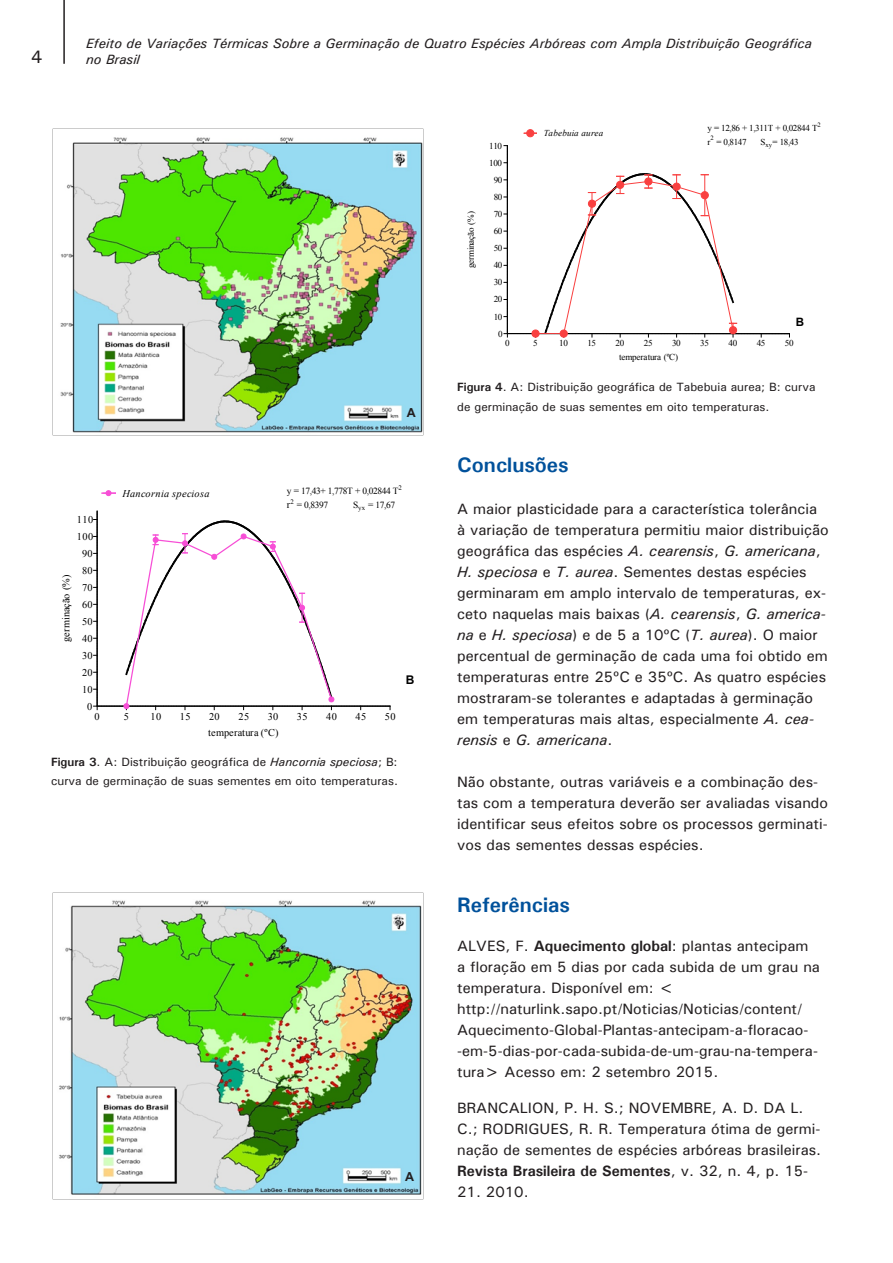
<style>
.page{position:relative;width:893px;height:1263px;background:#fff}
.page>*{position:absolute;margin:0;border:0;box-sizing:border-box;transform-origin:0 0}
.Título_1{font:700 21px "Univers";color:#01519b}
.t1{font:18px "Univers";color:#231f20}
.t2{font:15px/21px "Univers";color:#231f20}
.t3{font:italic 13.5px/16.2px "Univers";color:#231f20}
.Título_1-2{font:700 12.45px "Arial";color:#231f20}
.Título_1-3{font:12px/19.5px "Univers";color:#231f20}
.t4{font:700 12px "Arial";color:#000}
.t5{font:700 11.55px "Arial";color:#000}
.t6{font:10.35px "Times New Roman";letter-spacing:.04em;color:#000}
.t7{font:italic 10.35px "Times New Roman";letter-spacing:.03em;color:#000}
.t8{font:10.35px "Times New Roman";letter-spacing:.02em;color:#000}
.t9{font:10.35px "Times New Roman";color:#000}
.t10{font:9.45px "Times New Roman";letter-spacing:-.04em;color:#000}
.t11{font:9px "Times New Roman";letter-spacing:-.04em;color:#000}
.t12{font:9px "Times New Roman";letter-spacing:-.015em;color:#000}
.t13{font:italic 9px "Times New Roman";letter-spacing:.025em;color:#000}
.t14{font:9px "Times New Roman";letter-spacing:-.01em;color:#000}
.t15{font:6.75px "Times New Roman";color:#000}
.t16{font:6.6px "Times New Roman";color:#000}
.s1{font-size:10.35px}
.s2{font-weight:700}
.s3{font-style:italic}
</style>
<div class="page">
<hr style="left:63px;top:0;width:2px;height:64px;background:#231f20">
<img style="left:52px;top:129px;width:371px;height:306px">
<svg style="left:94px;top:511px;width:297px;height:199px"></svg>
<svg style="left:102px;top:491px;width:14px;height:5px"></svg>
<svg style="left:504px;top:145px;width:286px;height:192px"></svg>
<div style="left:532px;top:330px;width:7px;height:7px;background:#f94040;border-radius:50%"></div>
<div style="left:532px;top:330px;width:7px;height:7px;border:1px solid #f94040;border-radius:50%"></div>
<div style="left:560px;top:330px;width:7px;height:7px;background:#f94040;border-radius:50%"></div>
<div style="left:560px;top:330px;width:7px;height:7px;border:1px solid #f94040;border-radius:50%"></div>
<div style="left:588px;top:200px;width:8px;height:7px;background:#f94040;border-radius:50%"></div>
<div style="left:588px;top:200px;width:8px;height:7px;border:1px solid #f94040;border-radius:50%"></div>
<div style="left:617px;top:181px;width:7px;height:7px;background:#f94040;border-radius:50%"></div>
<div style="left:616px;top:181px;width:8px;height:7px;border:1px solid #f94040;border-radius:50%"></div>
<div style="left:645px;top:178px;width:7px;height:7px;background:#f94040;border-radius:50%"></div>
<div style="left:645px;top:178px;width:7px;height:7px;border:1px solid #f94040;border-radius:50%"></div>
<div style="left:673px;top:183px;width:7px;height:7px;background:#f94040;border-radius:50%"></div>
<div style="left:673px;top:183px;width:7px;height:7px;border:1px solid #f94040;border-radius:50%"></div>
<div style="left:701px;top:192px;width:7px;height:7px;background:#f94040;border-radius:50%"></div>
<div style="left:701px;top:192px;width:7px;height:7px;border:1px solid #f94040;border-radius:50%"></div>
<div style="left:729px;top:327px;width:8px;height:7px;background:#f94040;border-radius:50%"></div>
<div style="left:729px;top:327px;width:8px;height:7px;border:1px solid #f94040;border-radius:50%"></div>
<div style="left:527px;top:130px;width:7px;height:7px;background:#f94040;border-radius:50%"></div>
<div style="left:527px;top:130px;width:7px;height:7px;border:1px solid #f94040;border-radius:50%"></div>
<img style="left:52px;top:892px;width:371px;height:307px">
<p class="t1" style="left:31px;top:46px;width:13px">4</p>
<p class="t3" style="left:86px;top:35px;width:727px">Efeito de Variações Térmicas Sobre a Germinação de Quatro Espécies Arbóreas com Ampla Distribuição Geográfica no Brasil</p>
<p class="Título_1-2" style="left:407px;top:405px;width:10px">A</p>
<p class="t6" style="left:77px;top:512px;width:18px">110</p>
<p class="t6" style="left:77px;top:529px;width:18px">100</p>
<p class="t9" style="left:59px;top:642px;width:69px;rotate:-90deg">germinação (%)</p>
<p class="t6" style="left:82px;top:546px;width:12px">90</p>
<p class="t6" style="left:82px;top:563px;width:12px">80</p>
<p class="t6" style="left:82px;top:580px;width:12px">70</p>
<p class="t6" style="left:82px;top:597px;width:12px">60</p>
<p class="t6" style="left:82px;top:614px;width:12px">50</p>
<p class="t6" style="left:82px;top:631px;width:12px">40</p>
<p class="t6" style="left:82px;top:648px;width:12px">30</p>
<p class="t6" style="left:82px;top:665px;width:12px">20</p>
<p class="t6" style="left:82px;top:682px;width:12px">10</p>
<p class="t6" style="left:87px;top:699px;width:7px">0</p>
<p class="t15" style="left:398px;top:483px;width:5px">2</p>
<p class="t7" style="left:123px;top:486px;width:89px">Hancornia speciosa</p>
<p class="t10" style="left:287px;top:485px;width:113px">y = 17,43+ 1,778T + 0,02844 T</p>
<p class="t10" style="left:287px;top:498px;width:43px"><span class="s1">r</span><sup>2</sup> = 0,8397</p>
<p class="t10" style="left:353px;top:498px;width:43px">S<sub>yx</sub> = 17,67</p>
<p class="t4" style="left:406px;top:672px;width:10px">B</p>
<p class="t6" style="left:95px;top:710px;width:7px">0</p>
<p class="t6" style="left:124px;top:710px;width:7px">5</p>
<p class="t6" style="left:150px;top:710px;width:12px">10</p>
<p class="t6" style="left:180px;top:710px;width:12px">15</p>
<p class="t6" style="left:209px;top:710px;width:12px">20</p>
<p class="t6" style="left:238px;top:710px;width:12px">25</p>
<p class="t6" style="left:268px;top:710px;width:12px">30</p>
<p class="t6" style="left:297px;top:710px;width:12px">35</p>
<p class="t6" style="left:326px;top:710px;width:12px">40</p>
<p class="t6" style="left:355px;top:710px;width:12px">45</p>
<p class="t6" style="left:385px;top:710px;width:12px">50</p>
<p class="t8" style="left:208px;top:726px;width:72px">temperatura (ºC)</p>
<p class="Título_1-3" style="left:51px;top:751px;width:349px"><span class="s2">Figura 3</span>. A: Distribuição geográfica de <span class="s3">Hancornia speciosa</span>; B: curva de germinação de suas sementes em oito temperaturas.</p>
<p class="Título_1-2" style="left:405px;top:1168px;width:10px">A</p>
<p class="t14" style="left:465px;top:268px;width:58px;rotate:-90deg">germinação (%)</p>
<p class="t11" style="left:489px;top:140px;width:14px">110</p>
<p class="t11" style="left:489px;top:157px;width:14px">100</p>
<p class="t11" style="left:494px;top:174px;width:10px">90</p>
<p class="t11" style="left:494px;top:191px;width:10px">80</p>
<p class="t11" style="left:494px;top:208px;width:10px">70</p>
<p class="t11" style="left:494px;top:225px;width:10px">60</p>
<p class="t11" style="left:494px;top:242px;width:10px">50</p>
<p class="t11" style="left:494px;top:259px;width:10px">40</p>
<p class="t11" style="left:494px;top:276px;width:10px">30</p>
<p class="t11" style="left:494px;top:293px;width:10px">20</p>
<p class="t11" style="left:494px;top:310px;width:10px">10</p>
<p class="t11" style="left:498px;top:328px;width:6px">0</p>
<p class="t16" style="left:817px;top:121px;width:5px">2</p>
<p class="t13" style="left:544px;top:127px;width:61px">Tabebuia aurea</p>
<p class="t11" style="left:707px;top:122px;width:112px">y = 12,86 + 1,311T + 0,02844 T</p>
<p class="t16" style="left:710px;top:134px;width:5px">2</p>
<p class="t11" style="left:716px;top:135px;width:32px">= 0,8147</p>
<p class="t11" style="left:761px;top:135px;width:39px">S<sub>xy</sub>= 18,43</p>
<p class="t11" style="left:707px;top:135px;width:5px">r</p>
<p class="t5" style="left:796px;top:314px;width:10px">B</p>
<p class="t11" style="left:505px;top:337px;width:6px">0</p>
<p class="t11" style="left:533px;top:337px;width:6px">5</p>
<p class="t11" style="left:559px;top:337px;width:10px">10</p>
<p class="t11" style="left:587px;top:337px;width:10px">15</p>
<p class="t11" style="left:616px;top:337px;width:10px">20</p>
<p class="t11" style="left:644px;top:337px;width:10px">25</p>
<p class="t11" style="left:672px;top:337px;width:10px">30</p>
<p class="t11" style="left:700px;top:337px;width:10px">35</p>
<p class="t11" style="left:728px;top:337px;width:10px">40</p>
<p class="t11" style="left:757px;top:337px;width:10px">45</p>
<p class="t11" style="left:785px;top:337px;width:10px">50</p>
<p class="t12" style="left:619px;top:351px;width:61px">temperatura (ºC)</p>
<p class="Título_1-3" style="left:457px;top:377px;width:360px"><span class="s2">Figura 4</span>. A: Distribuição geográfica de Tabebuia aurea; B: curva de germinação de suas sementes em oito temperaturas.</p>
<p class="Título_1" style="left:457px;top:452px;width:113px">Conclusões</p>
<p class="t2" style="left:457px;top:498px;width:373px">A maior plasticidade para a característica tolerância à variação de temperatura permitiu maior distribuição geográfica das espécies <span class="s3">A. cearensis</span>, <span class="s3">G. americana</span>, <span class="s3">H. speciosa</span> e <span class="s3">T. aurea</span>. Sementes destas espécies germinaram em amplo intervalo de temperaturas, ex&shy;ceto naquelas mais baixas (<span class="s3">A. cearensis</span>, <span class="s3">G. america&shy;na</span> e <span class="s3">H. speciosa</span>) e de 5 a 10ºC (<span class="s3">T. aurea</span>). O maior percentual de germinação de cada uma foi obtido em temperaturas entre 25ºC e 35ºC. As quatro espécies mostraram-se tolerantes e adaptadas à germinação em temperaturas mais altas, especialmente <span class="s3">A. cea&shy;rensis</span> e <span class="s3">G. americana</span>.</p>
<p class="t2" style="left:457px;top:771px;width:373px">Não obstante, outras variáveis e a combinação des&shy;tas com a temperatura deverão ser avaliadas visando identificar seus efeitos sobre os processos germinati&shy;vos das sementes dessas espécies.</p>
<p class="Título_1" style="left:457px;top:891px;width:114px">Referências</p>
<p class="t2" style="left:457px;top:935px;width:364px">ALVES, F. <span class="s2">Aquecimento global</span>: plantas antecipam a floração em 5 dias por cada subida de um grau na temperatura. Disponível em: &lt;</p>
<p class="t2" style="left:457px;top:998px;width:362px">http://naturlink.sapo.pt/Noticias/Noticias/content/ Aquecimento-Global-Plantas-antecipam-a-floracao--em-5-dias-por-cada-subida-de-um-grau-na-tempera&shy;tura&gt; Acesso em: 2 setembro 2015.</p>
<p class="t2" style="left:457px;top:1097px;width:366px">BRANCALION, P. H. S.; NOVEMBRE, A. D. DA L.<br>C.; RODRIGUES, R. R. Temperatura ótima de germi&shy;nação de sementes de espécies arbóreas brasileiras.<br><span class="s2">Revista Brasileira de Sementes</span>, v. 32, n. 4, p. 15-</p>
<p class="t2" style="left:457px;top:1181px;width:73px">21. 2010.</p>
</div>
